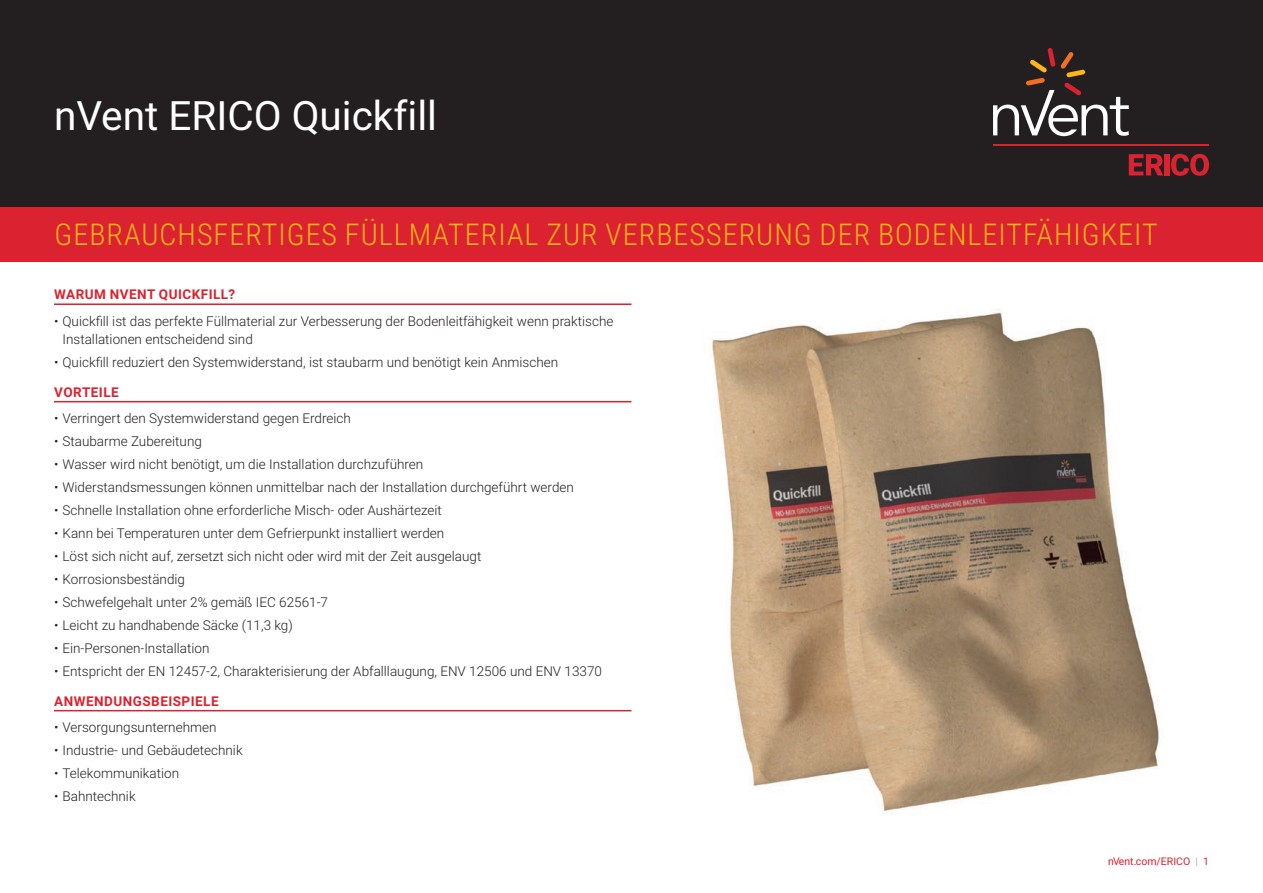
<style>
.page{position:relative;width:1263px;height:893px;background:#fff}
.page>*{position:absolute;margin:0;border:0;box-sizing:border-box;transform-origin:0 0}
.sheet_name{font:40.5px "Roboto";color:#fff}
.main_nVent_header{font:300 30px "Roboto Condensed";letter-spacing:.035em;color:#fcb615}
.t1{font:300 13.5px/18px "Roboto";color:#231f20}
.sub_heading__level_1{font:700 13.5px "Roboto";letter-spacing:.035em;color:#db2230}
.t2{font:10.5px "Roboto";color:#db2230}
.s1{font-weight:300;color:#8f959e}
</style>
<div class="page">
<div style="left:0;top:0;width:1263px;height:207px;background:#231f20"></div>
<div style="left:0;top:207px;width:1263px;height:54px;background:#db2230"></div>
<svg style="left:1171px;top:154px;width:38px;height:22px"></svg>
<div style="left:1164px;top:154px;width:5px;height:21px;background:#db2230"></div>
<svg style="left:1129px;top:154px;width:34px;height:21px"></svg>
<hr style="left:993px;top:144px;width:216px;height:2px;background:#db2230">
<svg style="left:993px;top:48px;width:136px;height:88px"></svg>
<hr style="left:54px;top:303px;width:577px;height:2px;background:#db2230">
<hr style="left:54px;top:401px;width:577px;height:1px;background:#db2230">
<hr style="left:54px;top:710px;width:577px;height:1px;background:#db2230">
<img style="left:711px;top:309px;width:448px;height:504px">
<p class="sheet_name" style="left:54px;top:87px;width:384px">nVent ERICO Quickfill</p>
<p class="main_nVent_header" style="left:55px;top:213px;width:1105px">GEBRAUCHSFERTIGES FÜLLMATERIAL ZUR VERBESSERUNG DER BODENLEITFÄHIGKEIT</p>
<p class="sub_heading__level_1" style="left:54px;top:285px;width:182px">WARUM NVENT QUICKFILL?</p>
<p class="t1" style="left:63px;top:311px;width:552px;text-indent:-9px">• Quickfill ist das perfekte Füllmaterial zur Verbesserung der Bodenleitfähigkeit wenn praktische<br>Installationen entscheidend sind</p>
<p class="t1" style="left:54px;top:352px;width:506px">• Quickfill reduziert den Systemwiderstand, ist staubarm und benötigt kein Anmischen</p>
<p class="sub_heading__level_1" style="left:54px;top:382px;width:66px">VORTEILE</p>
<p class="t1" style="left:54px;top:409px;width:298px">• Verringert den Systemwiderstand gegen Erdreich</p>
<p class="t1" style="left:54px;top:432px;width:149px">• Staubarme Zubereitung</p>
<p class="t1" style="left:54px;top:455px;width:371px">• Wasser wird nicht benötigt, um die Installation durchzuführen</p>
<p class="t1" style="left:54px;top:478px;width:521px">• Widerstandsmessungen können unmittelbar nach der Installation durchgeführt werden</p>
<p class="t1" style="left:54px;top:501px;width:389px">• Schnelle Installation ohne erforderliche Misch- oder Aushärtezeit</p>
<p class="t1" style="left:54px;top:524px;width:392px">• Kann bei Temperaturen unter dem Gefrierpunkt installiert werden</p>
<p class="t1" style="left:54px;top:547px;width:429px">• Löst sich nicht auf, zersetzt sich nicht oder wird mit der Zeit ausgelaugt</p>
<p class="t1" style="left:54px;top:570px;width:133px">• Korrosionsbeständig</p>
<p class="t1" style="left:54px;top:592px;width:275px">• Schwefelgehalt unter 2% gemäß IEC 62561-7</p>
<p class="t1" style="left:54px;top:615px;width:240px">• Leicht zu handhabende Säcke (11,3 kg)</p>
<p class="t1" style="left:54px;top:638px;width:157px">• Ein-Personen-Installation</p>
<p class="t1" style="left:54px;top:661px;width:549px">• Entspricht der EN 12457-2, Charakterisierung der Abfalllaugung, ENV 12506 und ENV 13370</p>
<p class="sub_heading__level_1" style="left:54px;top:691px;width:166px">ANWENDUNGSBEISPIELE</p>
<p class="t1" style="left:54px;top:718px;width:164px">• Versorgungsunternehmen</p>
<p class="t1" style="left:54px;top:741px;width:190px">• Industrie- und Gebäudetechnik</p>
<p class="t1" style="left:54px;top:764px;width:127px">• Telekommunikation</p>
<p class="t1" style="left:54px;top:787px;width:83px">• Bahntechnik</p>
<p class="t2" style="left:1108px;top:854px;width:102px">nVent.com/ERICO <span class="s1">|</span> 1</p>
</div>
